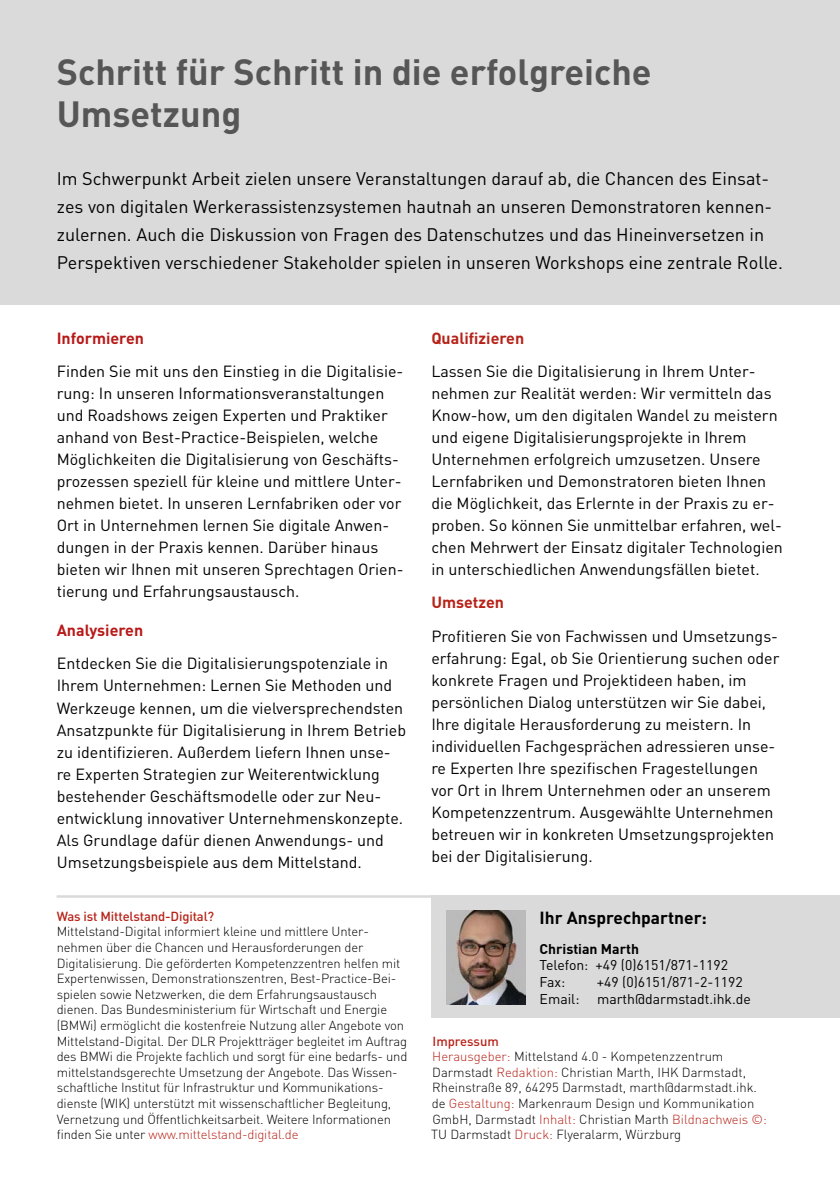
<style>
.page{position:relative;width:840px;height:1191px;background:#fff}
.page>*{position:absolute;margin:0;border:0;box-sizing:border-box;transform-origin:0 0}
.t1{font:700 36px/42px "DIN";color:#575657}
.t2{font:18px/28px "DIN";color:#000}
.t3{font:700 17.4px "DIN";color:#000}
.t4{font:16px/22px "DIN";color:#000}
.t5{font:700 16px "DIN";color:#b71918}
.t6{font:700 16px "DIN";color:#b72218}
.t7{font:14px/16.8px "DIN";color:#000}
.t8{font:700 14px "DIN";color:#000}
.t9{font:300 13px/15.6px "DIN";letter-spacing:-.01em;color:#000}
.t10{font:500 13px "DIN";letter-spacing:-.01em;color:#b72218}
.s1{color:#b72218}
.s2{font-weight:500;color:#b72218}
</style>
<div class="page">
<div style="left:431px;top:895px;width:408px;height:123px;background:#dadada"></div>
<img style="left:446px;top:910px;width:79px;height:94px">
<div style="left:0;top:0;width:839px;height:305px;background:#dadada"></div>
<hr style="left:57px;top:895px;width:725px;height:2px;background:#dadada">
<h1 class="t1" style="left:57px;top:50px;width:596px">Schritt für Schritt in die erfolgreiche<br>Umsetzung</h1>
<p class="t2" style="left:57px;top:164px;width:727px">Im Schwerpunkt Arbeit zielen unsere Veranstaltungen darauf ab, die Chancen des Einsat&shy;zes von digitalen Werkerassistenzsystemen hautnah an unseren Demonstratoren kennen&shy;zulernen. Auch die Diskussion von Fragen des Datenschutzes und das Hineinversetzen in Perspektiven verschiedener Stakeholder spielen in unseren Workshops eine zentrale Rolle.</p>
<p class="t5" style="left:57px;top:327px;width:89px">Informieren</p>
<p class="t4" style="left:57px;top:360px;width:348px">Finden Sie mit uns den Einstieg in die Digitalisie&shy;rung: In unseren Informationsveranstaltungen und Roadshows zeigen Experten und Praktiker anhand von Best-Practice-Beispielen, welche Möglichkeiten die Digitalisierung von Geschäfts&shy;prozessen speziell für kleine und mittlere Unter&shy;nehmen bietet. In unseren Lernfabriken oder vor Ort in Unternehmen lernen Sie digitale Anwen&shy;dungen in der Praxis kennen. Darüber hinaus bieten wir Ihnen mit unseren Sprechtagen Orien&shy;tierung und Erfahrungsaustausch.</p>
<p class="t5" style="left:57px;top:620px;width:88px">Analysieren</p>
<p class="t4" style="left:57px;top:652px;width:350px">Entdecken Sie die Digitalisierungspotenziale in Ihrem Unternehmen: Lernen Sie Methoden und Werkzeuge kennen, um die vielversprechendsten Ansatzpunkte für Digitalisierung in Ihrem Betrieb zu identifizieren. Außerdem liefern Ihnen unse&shy;re Experten Strategien zur Weiterentwicklung bestehender Geschäftsmodelle oder zur Neu&shy;entwicklung innovativer Unternehmenskonzepte.<br>Als Grundlage dafür dienen Anwendungs- und Umsetzungsbeispiele aus dem Mittelstand.</p>
<p class="t10" style="left:57px;top:907px;width:159px">Was ist Mittelstand-Digital?</p>
<p class="t9" style="left:57px;top:923px;width:352px">Mittelstand-Digital informiert kleine und mittlere Unter&shy;nehmen über die Chancen und Herausforderungen der Digitalisierung. Die geförderten Kompetenzzentren helfen mit Expertenwissen, Demonstrationszentren, Best-Practice-Bei&shy;spielen sowie Netzwerken, die dem Erfahrungsaustausch dienen. Das Bundesministerium für Wirtschaft und Energie (BMWi) ermöglicht die kostenfreie Nutzung aller Angebote von Mittelstand-Digital. Der DLR Projektträger begleitet im Auftrag des BMWi die Projekte fachlich und sorgt für eine bedarfs- und mittelstandsgerechte Umsetzung der Angebote. Das Wissen&shy;schaftliche Institut für Infrastruktur und Kommunikations&shy;dienste (WIK) unterstützt mit wissenschaftlicher Begleitung, Vernetzung und Öffentlichkeitsarbeit. Weitere Informationen finden Sie unter <span class="s1">www.mittelstand-digital.de</span></p>
<p class="t6" style="left:431px;top:327px;width:94px">Qualifizieren</p>
<p class="t4" style="left:431px;top:360px;width:353px">Lassen Sie die Digitalisierung in Ihrem Unter&shy;nehmen zur Realität werden: Wir vermitteln das Know-how, um den digitalen Wandel zu meistern und eigene Digitalisierungsprojekte in Ihrem Unternehmen erfolgreich umzusetzen. Unsere Lernfabriken und Demonstratoren bieten Ihnen die Möglichkeit, das Erlernte in der Praxis zu er&shy;proben. So können Sie unmittelbar erfahren, wel&shy;chen Mehrwert der Einsatz digitaler Technologien in unterschiedlichen Anwendungsfällen bietet.</p>
<p class="t6" style="left:431px;top:592px;width:74px">Umsetzen</p>
<p class="t4" style="left:431px;top:625px;width:349px">Profitieren Sie von Fachwissen und Umsetzungs&shy;erfahrung: Egal, ob Sie Orientierung suchen oder konkrete Fragen und Projektideen haben, im persönlichen Dialog unterstützen wir Sie dabei, Ihre digitale Herausforderung zu meistern. In individuellen Fachgesprächen adressieren unse&shy;re Experten Ihre spezifischen Fragestellungen vor Ort in Ihrem Unternehmen oder an unserem Kompetenzzentrum. Ausgewählte Unternehmen betreuen wir in konkreten Umsetzungsprojekten bei der Digitalisierung.</p>
<p class="t3" style="left:539px;top:906px;width:169px">Ihr Ansprechpartner:</p>
<p class="t8" style="left:539px;top:939px;width:101px">Christian Marth</p>
<p class="t7" style="left:539px;top:956px;width:190px">Telefon: +49 (0)6151/871-1192<br>Fax:</p>
<p class="t7" style="left:539px;top:973px;width:213px;text-indent:57px">+49 (0)6151/871-2-1192<br>Email: marth@darmstadt.ihk.de</p>
<p class="t9" style="left:431px;top:1033px;width:337px"><span class="s2">Impressum<br></span><span class="s1">Herausgeber:</span> Mittelstand 4.0 - Kompetenzzentrum Darmstadt <span class="s1">Redaktion:</span> Christian Marth, IHK Darmstadt, Rheinstraße 89, 64295 Darmstadt, marth@darmstadt.ihk. de <span class="s1">Gestaltung:</span> Markenraum Design und Kommunikation GmbH, Darmstadt <span class="s1">Inhalt:</span> Christian Marth <span class="s1">Bildnachweis ©:<br></span>TU Darmstadt <span class="s1">Druck:</span> Flyeralarm, Würzburg</p>
</div>
